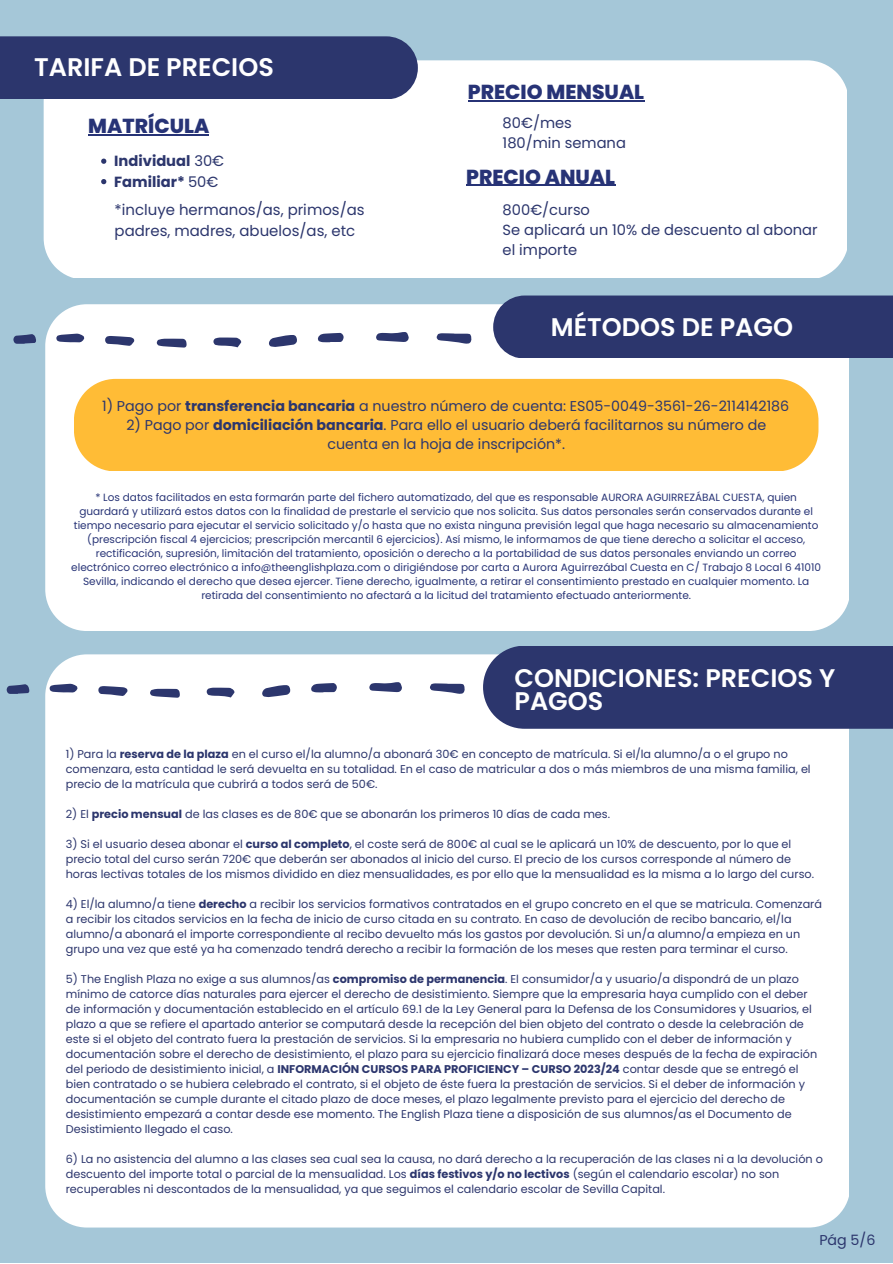
<style>
.page{position:relative;width:893px;height:1264px;background:#fff}
.page>*{position:absolute;margin:0;border:0;box-sizing:border-box;transform-origin:0 0}
.t1{font:600 25.5px/23.5px "Poppins";color:#fff}
.t2{font:800 20.25px "Poppins";color:#273376}
.t3{font:14.85px/20.9px "Poppins";color:#2c366d}
.t4{font:14.7px/20.2px "Poppins";color:#2c366d}
.t5{font:700 14.7px/20.4px "Poppins";color:#2c366d}
.t6{font:14.25px/19px "Poppins";color:#2c366d;text-align:center}
.t7{font:11.25px/15px "Poppins";color:#2c366d}
.t8{font:10.5px/14px "Poppins";color:#273376;text-align:center}
.s1{font-weight:400}
.s2{font-weight:700}
</style>
<div class="page">
<div style="left:0;top:0;width:892px;height:1262px;background:#a5c7d8"></div>
<div style="left:44px;top:60px;width:803px;height:218px;background:#fff"></div>
<div style="left:45px;top:304px;width:803px;height:326px;background:#fff"></div>
<svg style="left:436px;top:333px;width:35px;height:11px"></svg>
<svg style="left:268px;top:335px;width:29px;height:12px"></svg>
<svg style="left:376px;top:332px;width:33px;height:10px"></svg>
<svg style="left:157px;top:338px;width:30px;height:9px"></svg>
<svg style="left:105px;top:336px;width:30px;height:10px"></svg>
<svg style="left:213px;top:337px;width:28px;height:10px"></svg>
<svg style="left:317px;top:333px;width:27px;height:9px"></svg>
<svg style="left:56px;top:333px;width:28px;height:9px"></svg>
<svg style="left:13px;top:334px;width:23px;height:10px"></svg>
<div style="left:493px;top:295px;width:399px;height:63px;background:#2c366d"></div>
<div style="left:74px;top:379px;width:744px;height:92px;background:#ffbc36"></div>
<div style="left:45px;top:654px;width:803px;height:573px;background:#fff"></div>
<svg style="left:430px;top:683px;width:35px;height:10px"></svg>
<svg style="left:262px;top:685px;width:29px;height:12px"></svg>
<svg style="left:369px;top:682px;width:33px;height:10px"></svg>
<svg style="left:150px;top:688px;width:30px;height:9px"></svg>
<svg style="left:98px;top:686px;width:30px;height:10px"></svg>
<svg style="left:207px;top:687px;width:28px;height:10px"></svg>
<svg style="left:311px;top:683px;width:26px;height:9px"></svg>
<svg style="left:50px;top:683px;width:28px;height:9px"></svg>
<svg style="left:6px;top:684px;width:23px;height:10px"></svg>
<div style="left:0;top:36px;width:418px;height:63px;background:#2c366d"></div>
<svg style="left:101px;top:159px;width:5px;height:5px"></svg>
<svg style="left:101px;top:179px;width:5px;height:5px"></svg>
<hr style="left:88px;top:134px;width:121px;height:1px;background:#273376">
<hr style="left:468px;top:100px;width:176px;height:1px;background:#273376">
<hr style="left:466px;top:185px;width:149px;height:1px;background:#273376">
<div style="left:483px;top:646px;width:409px;height:82px;background:#2c366d"></div>
<h1 class="t1" style="left:34px;top:56px;width:241px">TARIFA DE PRECIOS</h1>
<h2 class="t2" style="left:88px;top:112px;width:122px">MATRÍCULA</h2>
<h3 class="t5" style="left:114px;top:151px;width:111px">Individual <span class="s1">30€<br></span>Familiar* <span class="s1">50€</span></h3>
<h3 class="t3" style="left:115px;top:199px;width:251px">*incluye hermanos/as, primos/as padres, madres, abuelos/as, etc</h3>
<h2 class="t2" style="left:468px;top:78px;width:178px">PRECIO MENSUAL</h2>
<h3 class="t4" style="left:502px;top:113px;width:125px">80€/mes<br>180/min semana</h3>
<h2 class="t2" style="left:466px;top:162px;width:150px">PRECIO ANUAL</h2>
<h3 class="t4" style="left:502px;top:200px;width:316px">800€/curso<br>Se aplicará un 10% de descuento al abonar el importe</h3>
<h1 class="t1" style="left:550px;top:315px;width:244px">MÉTODOS DE PAGO</h1>
<p class="t6" style="left:102px;top:396px;width:688px">1) Pago por <span class="s2">transferencia bancaria</span> a nuestro número de cuenta: ES05-0049-3561-26-2114142186</p>
<p class="t6" style="left:126px;top:416px;width:641px">2) Pago por <span class="s2">domiciliación bancaria</span>. Para ello el usuario deberá facilitarnos su número de cuenta en la hoja de inscripción*.</p>
<p class="t8" style="left:71px;top:490px;width:751px">* Los datos facilitados en esta formarán parte del fichero automatizado, del que es responsable AURORA AGUIRREZÁBAL CUESTA, quien guardará y utilizará estos datos con la finalidad de prestarle el servicio que nos solicita. Sus datos personales serán conservados durante el tiempo necesario para ejecutar el servicio solicitado y/o hasta que no exista ninguna previsión legal que haga necesario su almacenamiento (prescripción fiscal 4 ejercicios; prescripción mercantil 6 ejercicios). Así mismo, le informamos de que tiene derecho a solicitar el acceso, rectificación, supresión, limitación del tratamiento, oposición o derecho a la portabilidad de sus datos personales enviando un correo electrónico correo electrónico a info@theenglishplaza.com o dirigiéndose por carta a Aurora Aguirrezábal Cuesta en C/ Trabajo 8 Local 6 41010<br>Sevilla, indicando el derecho que desea ejercer. Tiene derecho, igualmente, a retirar el consentimiento prestado en cualquier momento. La retirada del consentimiento no afectará a la licitud del tratamiento efectuado anteriormente.</p>
<h1 class="t1" style="left:514px;top:666px;width:322px">CONDICIONES: PRECIOS Y<br>PAGOS</h1>
<p class="t7" style="left:66px;top:746px;width:746px">1) Para la <span class="s2">reserva de la plaza</span> en el curso el/la alumno/a abonará 30€ en concepto de matrícula. Si el/la alumno/a o el grupo no comenzara, esta cantidad le será devuelta en su totalidad. En el caso de matricular a dos o más miembros de una misma familia, el precio de la matrícula que cubrirá a todos será de 50€.</p>
<p class="t7" style="left:66px;top:806px;width:546px">2) El <span class="s2">precio mensual</span> de las clases es de 80€ que se abonarán los primeros 10 días de cada mes.</p>
<p class="t7" style="left:66px;top:836px;width:749px">3) Si el usuario desea abonar el <span class="s2">curso al completo</span>, el coste será de 800€ al cual se le aplicará un 10% de descuento, por lo que el precio total del curso serán 720€ que deberán ser abonados al inicio del curso. El precio de los cursos corresponde al número de horas lectivas totales de los mismos dividido en diez mensualidades, es por ello que la mensualidad es la misma a lo largo del curso.</p>
<p class="t7" style="left:66px;top:896px;width:757px">4) El/la alumno/a tiene <span class="s2">derecho</span> a recibir los servicios formativos contratados en el grupo concreto en el que se matricula. Comenzará a recibir los citados servicios en la fecha de inicio de curso citada en su contrato. En caso de devolución de recibo bancario, el/la alumno/a abonará el importe correspondiente al recibo devuelto más los gastos por devolución. Si un/a alumno/a empieza en un grupo una vez que esté ya ha comenzado tendrá derecho a recibir la formación de los meses que resten para terminar el curso.</p>
<p class="t7" style="left:66px;top:971px;width:753px">5) The English Plaza no exige a sus alumnos/as <span class="s2">compromiso de permanencia</span>. El consumidor/a y usuario/a dispondrá de un plazo mínimo de catorce días naturales para ejercer el derecho de desistimiento. Siempre que la empresaria haya cumplido con el deber de información y documentación establecido en el artículo 69.1 de la Ley General para la Defensa de los Consumidores y Usuarios, el plazo a que se refiere el apartado anterior se computará desde la recepción del bien objeto del contrato o desde la celebración de este si el objeto del contrato fuera la prestación de servicios. Si la empresaria no hubiera cumplido con el deber de información y documentación sobre el derecho de desistimiento, el plazo para su ejercicio finalizará doce meses después de la fecha de expiración del periodo de desistimiento inicial, a <span class="s2">INFORMACIÓN CURSOS PARA PROFICIENCY – CURSO 2023/24</span> contar desde que se entregó el bien contratado o se hubiera celebrado el contrato, si el objeto de éste fuera la prestación de servicios. Si el deber de información y documentación se cumple durante el citado plazo de doce meses, el plazo legalmente previsto para el ejercicio del derecho de desistimiento empezará a contar desde ese momento. The English Plaza tiene a disposición de sus alumnos/as el Documento de Desistimiento llegado el caso.</p>
<p class="t7" style="left:66px;top:1151px;width:758px">6) La no asistencia del alumno a las clases sea cual sea la causa, no dará derecho a la recuperación de las clases ni a la devolución o descuento del importe total o parcial de la mensualidad. Los <span class="s2">días festivos y/o no lectivos</span> (según el calendario escolar) no son recuperables ni descontados de la mensualidad, ya que seguimos el calendario escolar de Sevilla Capital.</p>
<p class="t6" style="left:819px;top:1230px;width:58px">Pág 5/6</p>
</div>
